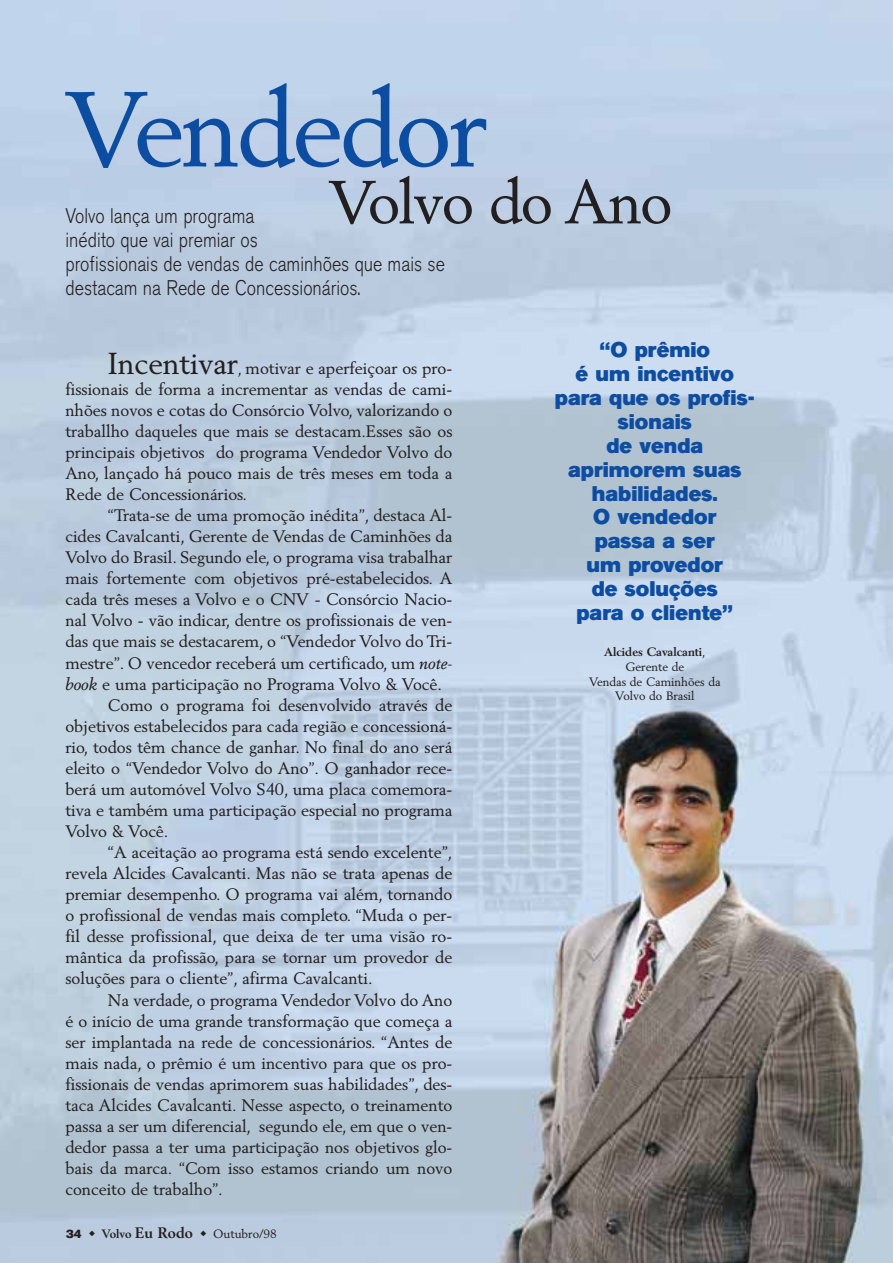
<style>
.page{position:relative;width:893px;height:1263px;background:#fff}
.page>*{position:absolute;margin:0;border:0;box-sizing:border-box;transform-origin:0 0}
.t1{font:105px "Volvo Serif Roman";letter-spacing:-.03em;color:#0d4da1}
.t2{font:60px "Volvo Serif Roman";letter-spacing:-.03em;color:#231f20}
.t3{font:21px/23.9px "Volvo Sans Super";color:#0d4da1;text-align:center}
.t4{font:300 21px/24px "Volvo Sans";color:#231f20;scale:.85 1}
.t5{font:16.5px/21px "Volvo Serif Roman";color:#231f20;text-align:justify}
.t6{font:12px/14.9px "Volvo Serif Roman";color:#231f20;text-align:center}
.t7{font:700 12px "Volvo Serif";color:#231f20}
.s1{font-size:30px}
.s2{font-size:15px}
.s3{font-family:"Volvo Serif";font-style:italic}
.s4{font-family:"Volvo Sans Super"}
.s5{font-family:"Volvo Serif";font-weight:700}
.s6{font-family:"Volvo Serif";font-weight:700;font-size:15px}
.s7{font-family:"Volvo Serif Roman";font-weight:400}
</style>
<div class="page">
<img style="left:0;top:1px;width:893px;height:1262px">
<h1 class="t1" style="left:65px;top:66px;width:424px">Vendedor</h1>
<h2 class="t2" style="left:329px;top:166px;width:345px">Volvo do Ano</h2>
<p class="t4" style="left:65px;top:228px;width:448px">inédito que vai premiar os<br>profissionais de vendas de caminhões que mais se destacam na Rede de Concessionários.</p>
<p class="t4" style="left:65px;top:204px;width:224px">Volvo lança um programa</p>
<p class="t5" style="left:65px;top:357px;width:389px;text-indent:43px"><span class="s1">Incentivar</span><span class="s2">,</span> motivar e aperfeiçoar os pro&shy;fissionais de forma a incrementar as vendas de cami&shy;nhões novos e cotas do Consórcio Volvo, valorizando o traballho daqueles que mais se destacam.Esses são os principais objetivos do programa Vendedor Volvo do Ano, lançado há pouco mais de três meses em toda a Rede de Concessionários.</p>
<p class="t5" style="left:108px;top:504px;width:346px">“Trata-se de uma promoção inédita”, destaca Al-</p>
<p class="t5" style="left:65px;top:526px;width:388px">cides Cavalcanti, Gerente de Vendas de Caminhões da</p>
<p class="t5" style="left:65px;top:547px;width:388px">Volvo do Brasil. Segundo ele, o programa visa trabalhar</p>
<p class="t5" style="left:65px;top:568px;width:388px">mais fortemente com objetivos pré-estabelecidos. A</p>
<p class="t5" style="left:65px;top:589px;width:388px">cada três meses a Volvo e o CNV - Consórcio Nacio-</p>
<p class="t5" style="left:65px;top:610px;width:388px">nal Volvo - vão indicar, dentre os profissionais de ven-</p>
<p class="t5" style="left:65px;top:631px;width:388px">das que mais se destacarem, o “Vendedor Volvo do Tri-</p>
<p class="t5" style="left:65px;top:652px;width:388px">mestre”. O vencedor receberá um certificado, um <span class="s3">note-</span></p>
<p class="t5" style="left:65px;top:673px;width:378px"><span class="s3">book</span> e uma participação no Programa Volvo &amp; Você.</p>
<p class="t5" style="left:108px;top:694px;width:346px">Como o programa foi desenvolvido através de</p>
<p class="t5" style="left:65px;top:715px;width:388px">objetivos estabelecidos para cada região e concessioná-</p>
<p class="t5" style="left:65px;top:736px;width:388px">rio, todos têm chance de ganhar. No final do ano será</p>
<p class="t5" style="left:65px;top:757px;width:388px">eleito o “Vendedor Volvo do Ano”. O ganhador rece-</p>
<p class="t5" style="left:65px;top:778px;width:388px">berá um automóvel Volvo S40, uma placa comemora-</p>
<p class="t5" style="left:65px;top:799px;width:388px">tiva e também uma participação especial no programa</p>
<p class="t5" style="left:65px;top:820px;width:105px">Volvo &amp; Você.</p>
<p class="t5" style="left:108px;top:841px;width:346px">“A aceitação ao programa está sendo excelente”,</p>
<p class="t5" style="left:65px;top:863px;width:388px">revela Alcides Cavalcanti. Mas não se trata apenas de</p>
<p class="t5" style="left:65px;top:884px;width:388px">premiar desempenho. O programa vai além, tornando</p>
<p class="t5" style="left:65px;top:905px;width:388px">o profissional de vendas mais completo. “Muda o per-</p>
<p class="t5" style="left:65px;top:926px;width:388px">fil desse profissional, que deixa de ter uma visão ro-</p>
<p class="t5" style="left:65px;top:947px;width:388px">mântica da profissão, para se tornar um provedor de</p>
<p class="t5" style="left:65px;top:968px;width:309px">soluções para o cliente”, afirma Cavalcanti.</p>
<p class="t5" style="left:108px;top:989px;width:346px">Na verdade, o programa Vendedor Volvo do Ano</p>
<p class="t5" style="left:65px;top:1010px;width:388px">é o início de uma grande transformação que começa a</p>
<p class="t5" style="left:65px;top:1031px;width:388px">ser implantada na rede de concessionários. “Antes de</p>
<p class="t5" style="left:65px;top:1052px;width:388px">mais nada, o prêmio é um incentivo para que os pro-</p>
<p class="t5" style="left:65px;top:1073px;width:388px">fissionais de vendas aprimorem suas habilidades”, des-</p>
<p class="t5" style="left:65px;top:1094px;width:388px">taca Alcides Cavalcanti. Nesse aspecto, o treinamento</p>
<p class="t5" style="left:65px;top:1115px;width:388px">passa a ser um diferencial, segundo ele, em que o ven-</p>
<p class="t5" style="left:65px;top:1136px;width:388px">dedor passa a ter uma participação nos objetivos glo-</p>
<p class="t5" style="left:65px;top:1157px;width:388px">bais da marca. “Com isso estamos criando um novo</p>
<p class="t5" style="left:65px;top:1178px;width:159px">conceito de trabalho”.</p>
<p class="t6" style="left:66px;top:1226px;width:212px"><span class="s4">34</span> ◆ <span class="s5">Volvo</span> <span class="s6">Eu Rodo</span> ◆ Outubro/98</p>
<p class="t3" style="left:555px;top:338px;width:201px">“O prêmio<br>é um incentivo para que os profis&shy;sionais<br>de venda aprimorem suas habilidades.<br>O vendedor<br>passa a ser<br>um provedor<br>de soluções<br>para o cliente”</p>
<p class="t7" style="left:604px;top:644px;width:103px">Alcides Cavalcanti<span class="s7">,</span></p>
<p class="t6" style="left:589px;top:659px;width:133px">Gerente de<br>Vendas de Caminhões da<br>Volvo do Brasil</p>
</div>
